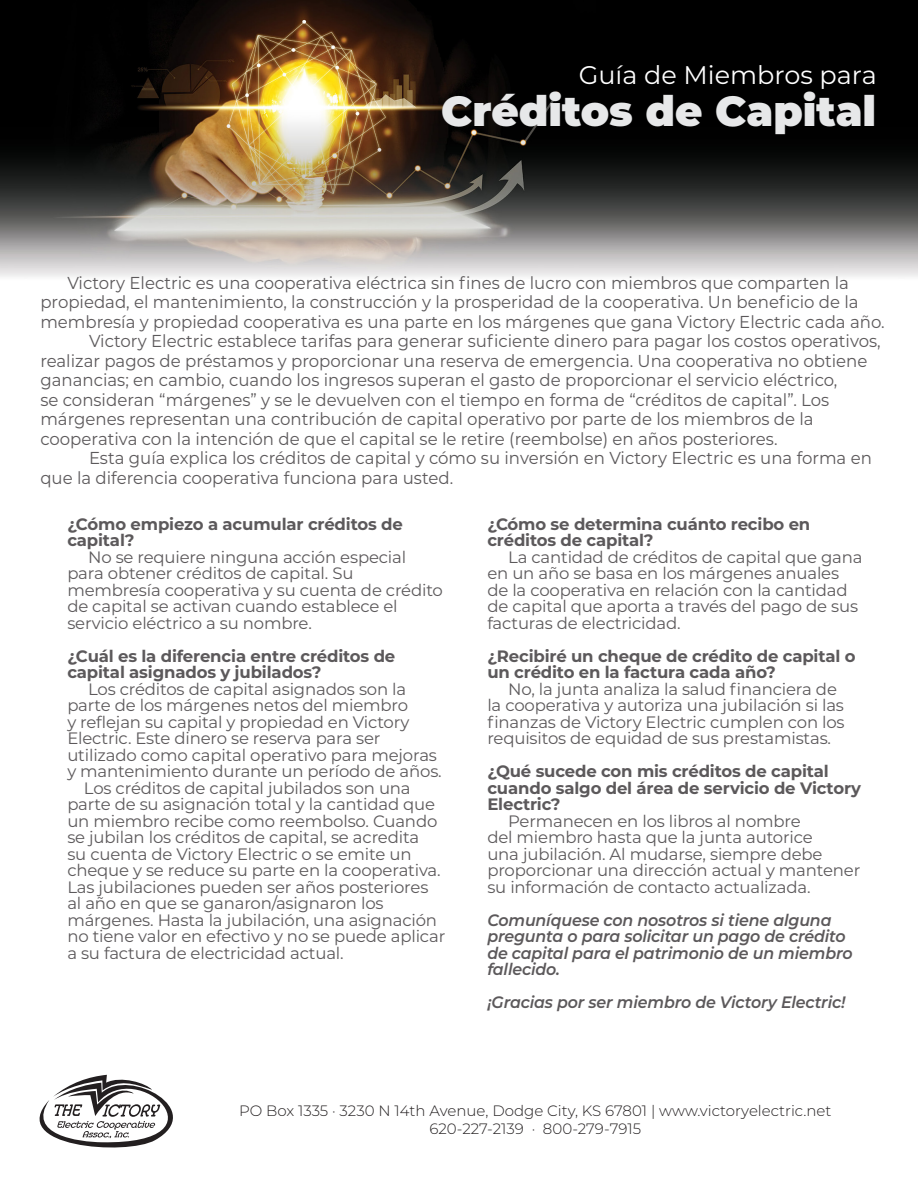
<style>
.page{position:relative;width:918px;height:1188px;background:#fff}
.page>*{position:absolute;margin:0;border:0;box-sizing:border-box;transform-origin:0 0}
.t1{font:900 42px "Montserrat";color:#e7e8e9}
.t2{font:25.5px "Montserrat";color:#fff}
.t3{font:17.25px/19.5px "Montserrat";color:#5c595b;scale:.96 1}
.t4{font:16.5px/16.5px "Montserrat";letter-spacing:-.01em;color:#5c595b}
.t5{font:700 16.5px/16.5px "Montserrat";letter-spacing:-.01em;color:#5c595b}
.t6{font:italic 600 16.5px/16.5px "Montserrat";letter-spacing:-.01em;color:#5c595b;scale:.96 1}
.t7{font:300 15px "Montserrat";color:#231f20}
</style>
<div class="page">
<img style="left:0;top:0;width:918px;height:277px">
<svg style="left:39px;top:1074px;width:134px;height:74px"></svg>
<p class="t2" style="left:579px;top:57px;width:300px">Guía de Miembros para</p>
<p class="t1" style="left:441px;top:79px;width:437px">Créditos de Capital</p>
<p class="t3" style="left:40px;top:272px;width:881px;text-indent:27px">Victory Electric es una cooperativa eléctrica sin fines de lucro con miembros que comparten la propiedad, el mantenimiento, la construcción y la prosperidad de la cooperativa. Un beneficio de la membresía y propiedad cooperativa es una parte en los márgenes que gana Victory Electric cada año.</p>
<p class="t3" style="left:40px;top:331px;width:877px;text-indent:49px">Victory Electric establece tarifas para generar suficiente dinero para pagar los costos operativos, realizar pagos de préstamos y proporcionar una reserva de emergencia. Una cooperativa no obtiene ganancias; en cambio, cuando los ingresos superan el gasto de proporcionar el servicio eléctrico,<br>se consideran “márgenes” y se le devuelven con el tiempo en forma de “créditos de capital”. Los márgenes representan una contribución de capital operativo por parte de los miembros de la cooperativa con la intención de que el capital se le retire (reembolse) en años posteriores.</p>
<p class="t3" style="left:40px;top:448px;width:868px;text-indent:49px">Esta guía explica los créditos de capital y cómo su inversión en Victory Electric es una forma en que la diferencia cooperativa funciona para usted.</p>
<p class="t5" style="left:67px;top:515px;width:337px">¿Cómo empiezo a acumular créditos de capital?</p>
<p class="t4" style="left:67px;top:548px;width:377px;text-indent:21px">No se requiere ninguna acción especial para obtener créditos de capital. Su membresía cooperativa y su cuenta de crédito de capital se activan cuando establece el servicio eléctrico a su nombre.</p>
<p class="t5" style="left:67px;top:647px;width:330px">¿Cuál es la diferencia entre créditos de capital asignados y jubilados?</p>
<p class="t4" style="left:67px;top:680px;width:376px;text-indent:21px">Los créditos de capital asignados son la parte de los márgenes netos del miembro<br>y reflejan su capital y propiedad en Victory Electric. Este dinero se reserva para ser utilizado como capital operativo para mejoras y mantenimiento durante un período de años.</p>
<p class="t4" style="left:67px;top:779px;width:379px;text-indent:17px">Los créditos de capital jubilados son una parte de su asignación total y la cantidad que un miembro recibe como reembolso. Cuando se jubilan los créditos de capital, se acredita<br>su cuenta de Victory Electric o se emite un cheque y se reduce su parte en la cooperativa.<br>Las jubilaciones pueden ser años posteriores al año en que se ganaron/asignaron los márgenes. Hasta la jubilación, una asignación no tiene valor en efectivo y no se puede aplicar a su factura de electricidad actual.</p>
<p class="t5" style="left:487px;top:515px;width:325px">¿Cómo se determina cuánto recibo en créditos de capital?</p>
<p class="t4" style="left:487px;top:548px;width:377px;text-indent:21px">La cantidad de créditos de capital que gana en un año se basa en los márgenes anuales de la cooperativa en relación con la cantidad de capital que aporta a través del pago de sus facturas de electricidad.</p>
<p class="t5" style="left:487px;top:647px;width:370px">¿Recibiré un cheque de crédito de capital o un crédito en la factura cada año?</p>
<p class="t4" style="left:487px;top:680px;width:359px;text-indent:21px">No, la junta analiza la salud financiera de la cooperativa y autoriza una jubilación si las finanzas de Victory Electric cumplen con los requisitos de equidad de sus prestamistas.</p>
<p class="t5" style="left:487px;top:762px;width:375px">¿Qué sucede con mis créditos de capital cuando salgo del área de servicio de Victory<br>Electric?</p>
<p class="t4" style="left:487px;top:812px;width:374px;text-indent:21px">Permanecen en los libros al nombre<br>del miembro hasta que la junta autorice<br>una jubilación. Al mudarse, siempre debe proporcionar una dirección actual y mantener su información de contacto actualizada.</p>
<p class="t6" style="left:487px;top:911px;width:382px">Comuníquese con nosotros si tiene alguna pregunta o para solicitar un pago de crédito de capital para el patrimonio de un miembro fallecido.</p>
<p class="t6" style="left:487px;top:993px;width:375px">¡Gracias por ser miembro de Victory Electric!</p>
<p class="t7" style="left:239px;top:1101px;width:594px">PO Box 1335 · 3230 N 14th Avenue, Dodge City, KS 67801 | www.victoryelectric.net</p>
<p class="t7" style="left:430px;top:1119px;width:213px">620-227-2139 · 800-279-7915</p>
</div>
